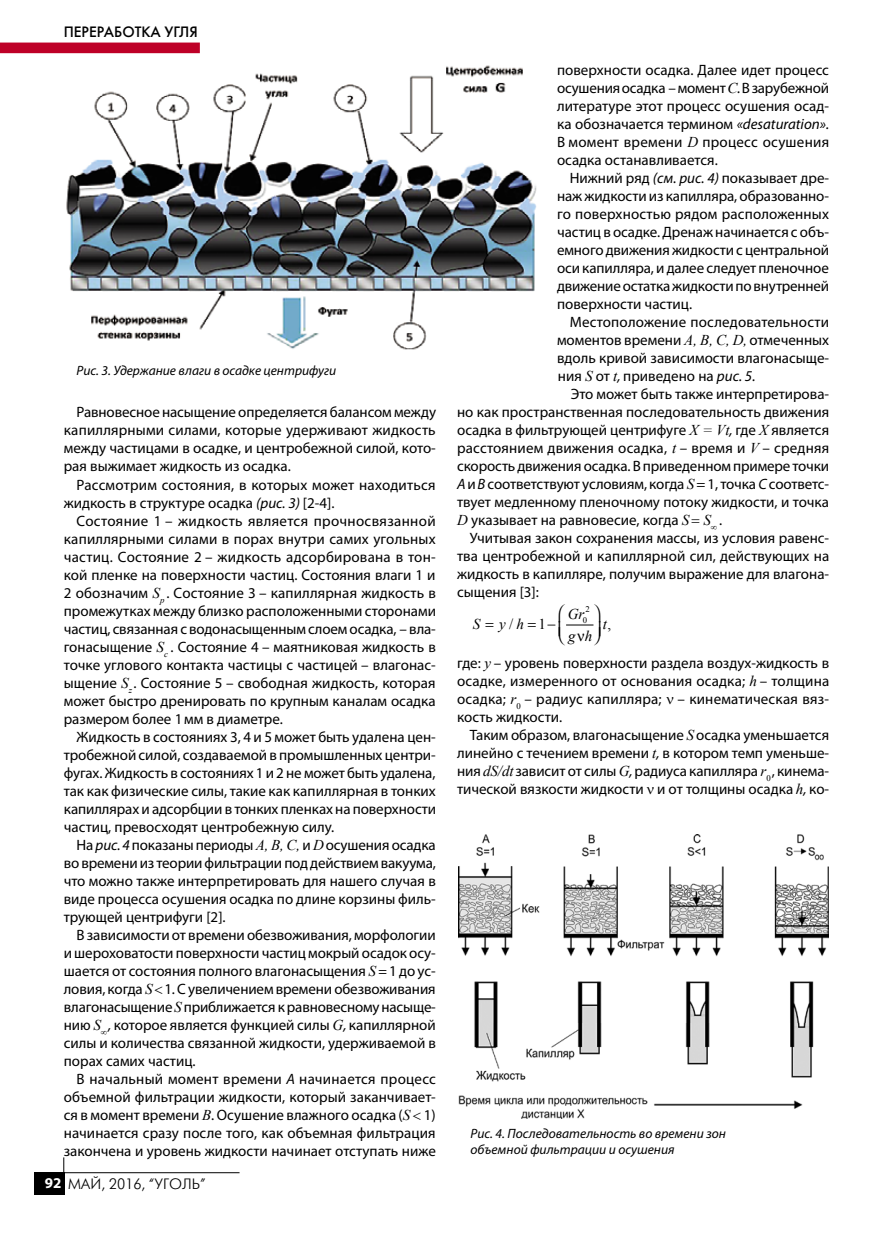
<style>
.page{position:relative;width:893px;height:1234px;background:#fff}
.page>*{position:absolute;margin:0;border:0;box-sizing:border-box;transform-origin:0 0}
.t1{font:15px/18px "Myriad Pro";color:#000;text-align:justify}
.t2{font:15px "Futuris Light C";color:#000}
.t3{font:15px "Futuris C";color:#000}
.t4{font:italic 15px "Times New Roman";color:#000}
.t5{font:15px "Times New Roman";color:#000}
.t6{font:italic 13.5px/16.2px "Myriad Pro";color:#000}
.t7{font:8.7px/10.6px "Times New Roman";color:#000;text-align:center}
.s1{font-style:italic}
.s2{font-family:"Times New Roman";font-style:italic}
.s3{font-family:"Myriad Pro";font-weight:700;color:#fff}
.s4{font-style:normal}
</style>
<div class="page">
<div style="left:34px;top:1171px;width:30px;height:23px;background:#000"></div>
<hr style="left:64px;top:1171px;width:176px;height:1px;background:#000">
<svg style="left:63px;top:1157px;width:1px;height:15px"></svg>
<div style="left:0;top:43px;width:200px;height:10px;background:#be0027"></div>
<img style="left:66px;top:65px;width:471px;height:285px">
<img style="left:458px;top:834px;width:370px;height:284px">
<svg style="left:566px;top:624px;width:28px;height:2px"></svg>
<p class="t3" style="left:64px;top:23px;width:136px">Переработка угля</p>
<p class="t6" style="left:77px;top:362px;width:261px">Рис. 3. Удержание влаги в осадке центрифуги</p>
<p class="t1" style="left:64px;top:403px;width:374px;text-indent:13px">Равновесное насыщение определяется балансом между капиллярными силами, которые удерживают жидкость между частицами в осадке, и центробежной силой, кото&shy;рая выжимает жидкость из осадка.</p>
<p class="t1" style="left:64px;top:475px;width:373px;text-indent:13px">Рассмотрим состояния, в которых может находиться жидкость в структуре осадка <span class="s1">(рис. 3)</span> [2-4].</p>
<p class="t1" style="left:64px;top:511px;width:374px;text-indent:13px">Состояние 1 – жидкость является прочносвязанной капиллярными силами в порах внутри самих угольных частиц. Cостояние 2 – жидкость адсорбирована в тон&shy;кой пленке на поверхности частиц. Cостояния влаги 1 и 2 обозначим <span class="s2">S</span><sub>p</sub> . Cостояние 3 – капиллярная жидкость в промежутках между близко расположенными сторонами частиц, связанная с водонасыщенным слоем осадка, – вла&shy;гонасыщение <span class="s2">S</span><sub>с</sub> . Состояние 4 – маятниковая жидкость в точке углового контакта частицы с частицей – влагонас&shy;ыщение <span class="s2">S</span><sub>z</sub>. Состояние 5 – свободная жидкость, которая может быстро дренировать по крупным каналам осадка размером более 1мм в диаметре.</p>
<p class="t1" style="left:64px;top:727px;width:374px;text-indent:13px">Жидкость в состояниях 3, 4 и 5 может быть удалена цен&shy;тробежной силой, создаваемой в промышленных центри&shy;фугах. Жидкость в состояниях 1 и 2 не может быть удалена, так как физические силы, такие как капиллярная в тонких капиллярах и адсорбции в тонких пленках на поверхности частиц, превосходят центробежную силу.</p>
<p class="t1" style="left:64px;top:835px;width:374px;text-indent:13px">На <span class="s1">рис. 4</span> показаны периоды <span class="s2">A, В, C,</span> и <span class="s2">D</span>осушения осадка во времени из теории фильтрации под действием вакуума, что можно также интерпретировать для нашего случая в виде процесса осушения осадка по длине корзины филь&shy;трующей центрифуги [2].</p>
<p class="t1" style="left:64px;top:925px;width:374px;text-indent:13px">В зависимости от времени обезвоживания, морфологии и шероховатости поверхности частиц мокрый осадок осу&shy;шается от состояния полного влагонасыщения <span class="s2">S</span> <span class="s1">=</span> 1 до ус&shy;ловия, когда <span class="s2">S</span> 1. С увеличением времени обезвоживания влагонасыщение<span class="s2">S</span> приближается к равновесному насыще&shy;нию <span class="s2">S</span>∞<span class="s1">,</span> которое является функцией силы <span class="s2">G</span><span class="s1">,</span> капиллярной силы и количества связанной жидкости, удерживаемой в порах самих частиц.</p>
<p class="t1" style="left:64px;top:1069px;width:374px;text-indent:13px">В начальный момент времени <span class="s1">А</span> начинается процесс объемной фильтрации жидкости, который заканчивает&shy;ся в момент времени <span class="s2">В</span>. Осушение влажного осадка (<span class="s2">S</span> 1) начинается сразу после того, как объемная фильтрация закончена и уровень жидкости начинает отступать ниже</p>
<p class="t2" style="left:45px;top:1175px;width:162px"><span class="s3">92</span> май, 2016, “УГОЛЬ”</p>
<p class="t1" style="left:557px;top:61px;width:274px">поверхности осадка. Далее идет процесс осушения осадка – момент <span class="s2">С</span><span class="s1">.</span> В зарубежной литературе этот процесс осушения осад&shy;ка обозначается термином <span class="s1">«desaturation».<br></span>В момент времени <span class="s2">D</span> процесс осушения осадка останавливается.</p>
<p class="t1" style="left:557px;top:169px;width:274px;text-indent:13px">Нижний ряд <span class="s1">(см. рис. 4)</span> показывает дре&shy;наж жидкости из капилляра, образованно&shy;го поверхностью рядом расположенных частиц в осадке. Дренаж начинается с объ&shy;емного движения жидкости с центральной оси капилляра, и далее следует пленочное движение остатка жидкости по внутренней поверхности частиц.</p>
<p class="t1" style="left:557px;top:313px;width:274px;text-indent:13px">Местоположение последовательности моментов времени <span class="s2">А, В, C, D,</span> отмеченных вдоль кривой зависимости влагонасыще&shy;ния <span class="s2">S</span> от <span class="s2">t</span><span class="s1">,</span> приведено на <span class="s1">рис. 5.</span></p>
<p class="t1" style="left:457px;top:385px;width:374px;text-indent:114px">Это может быть также интерпретирова&shy;но как пространственная последовательность движения осадка в фильтрующей центрифуге <span class="s2">X = Vt</span><span class="s1">,</span> где <span class="s2">X</span> является расстоянием движения осадка, <span class="s2">t</span> – время и <span class="s2">V</span> – средняя скорость движения осадка. В приведенном примере точки <span class="s1">A</span> и <span class="s1">В</span> соответствуют условиям, когда <span class="s2">S</span> = 1, точка <span class="s1">С</span> соответс&shy;твует медленному пленочному потоку жидкости, и точка <span class="s2">D</span> указывает на равновесие, когда <span class="s2">S S</span>∞ .</p>
<p class="t1" style="left:457px;top:529px;width:374px;text-indent:13px">Учитывая закон сохранения массы, из условия равенс&shy;тва центробежной и капиллярной сил, действующих на жидкость в капилляре, получим выражение для влагона&shy;сыщения [3]:</p>
<p class="t7" style="left:583px;top:603px;width:9px">2<br>0</p>
<p class="t4" style="left:568px;top:603px;width:18px">Gr</p>
<p class="t4" style="left:473px;top:613px;width:9px">S</p>
<p class="t4" style="left:499px;top:613px;width:26px">y h</p>
<p class="t5" style="left:509px;top:613px;width:6px">/</p>
<p class="t5" style="left:539px;top:613px;width:19px">1−</p>
<p class="t4" style="left:603px;top:613px;width:10px">t<span class="s4">,</span></p>
<p class="t4" style="left:568px;top:625px;width:26px">g h</p>
<p class="t1" style="left:457px;top:653px;width:374px">где: <span class="s2">y</span> – уровень поверхности раздела воздух-жидкость в осадке, измеренного от основания осадка; <span class="s2">h</span> – толщина осадка; <span class="s2">r</span><sub>0</sub> – радиус капилляра; – кинематическая вяз&shy;кость жидкости.</p>
<p class="t1" style="left:457px;top:725px;width:374px;text-indent:13px">Таким образом, влагонасыщение <span class="s2">S</span> осадка уменьшается линейно с течением времени <span class="s2">t</span><span class="s1">,</span> в котором темп уменьше&shy;ния <span class="s2">dS/dt</span> зависит от силы <span class="s2">G</span><span class="s1">,</span> радиуса капилляра <span class="s2">r</span><sub>0</sub> , кинема&shy;тической вязкости жидкости и от толщины осадка <span class="s2">h</span><span class="s1">,</span> ко-</p>
<p class="t6" style="left:471px;top:1124px;width:257px">Рис. 4. Последовательность во времени зон объемной фильтрации и осушения</p>
</div>
